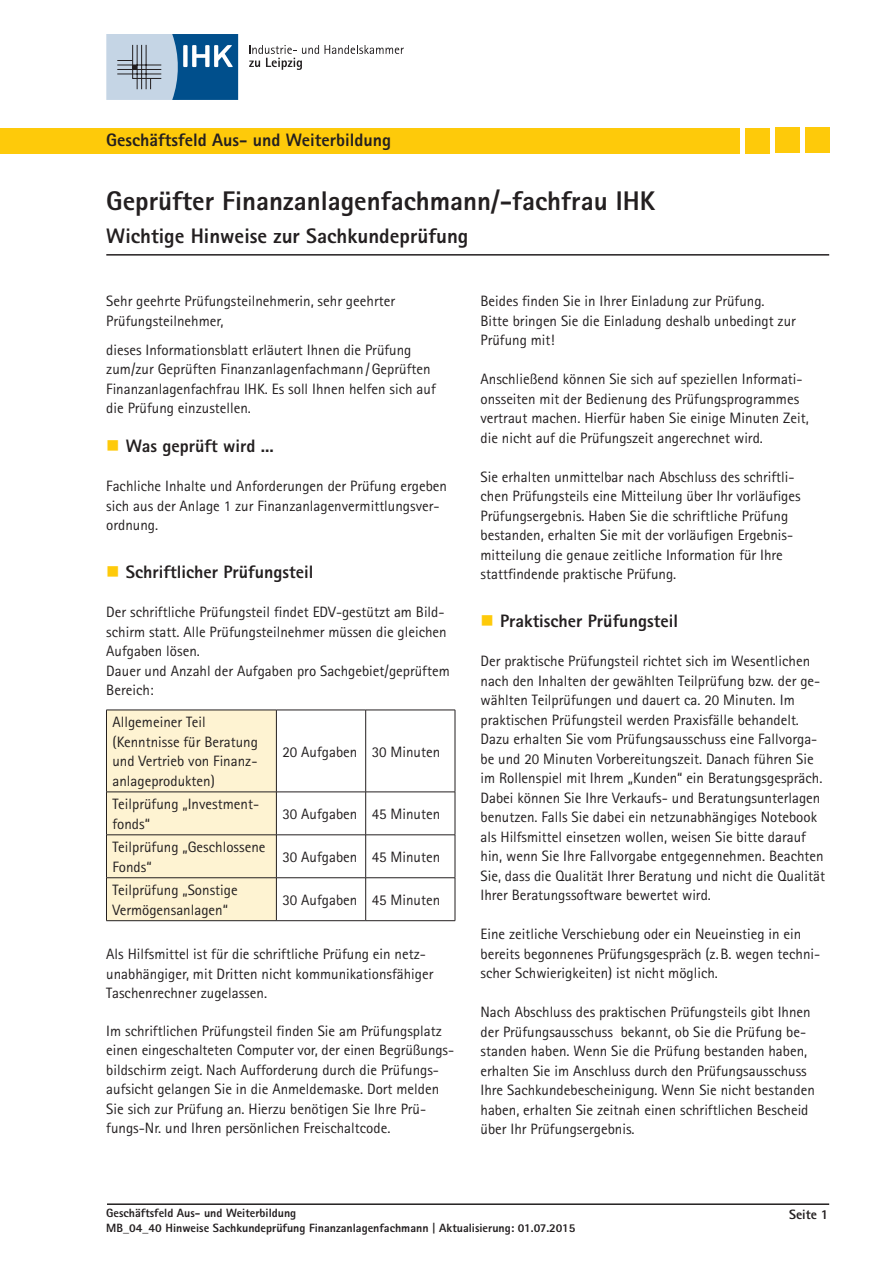
<style>
.page{position:relative;width:893px;height:1263px;background:#fff}
.page>*{position:absolute;margin:0;border:0;box-sizing:border-box;transform-origin:0 0}
.t1{font:800 27px "Rotis Sans Serif";color:#231f20}
.t2{font:800 21px "Rotis Sans Serif";color:#231f20}
.t3{font:800 18px "Rotis Sans Serif";color:#231f20}
.t4{font:15px/19.5px "Rotis Sans Serif";color:#231f20}
.t5{font:800 13.5px "Rotis Sans Serif";color:#231f20}
.t6{font:800 12px/14.4px "Rotis Sans Serif";color:#231f20}
.s1{color:#feca0a}
</style>
<div class="page">
<hr style="left:107px;top:1203px;width:722px;height:2px;background:#231f20">
<div style="left:0;top:128px;width:740px;height:25px;background:#feca0a"></div>
<div style="left:805px;top:128px;width:24px;height:25px;background:#feca0a"></div>
<div style="left:776px;top:128px;width:24px;height:25px;background:#feca0a"></div>
<div style="left:745px;top:128px;width:25px;height:25px;background:#feca0a"></div>
<svg style="left:249px;top:45px;width:155px;height:25px"></svg>
<svg style="left:106px;top:34px;width:132px;height:66px;background:#729aba"></svg>
<hr style="left:106px;top:254px;width:723px;height:2px;background:#231f20">
<div style="left:107px;top:711px;width:169px;height:209px;background:#fef3d2"></div>
<hr style="left:365px;top:710px;width:1px;height:82px;background:#231f20">
<hr style="left:365px;top:792px;width:1px;height:43px;background:#231f20">
<hr style="left:365px;top:835px;width:1px;height:42px;background:#231f20">
<hr style="left:365px;top:878px;width:1px;height:42px;background:#231f20">
<hr style="left:455px;top:878px;width:1px;height:42px;background:#231f20">
<hr style="left:276px;top:920px;width:90px;height:1px;background:#231f20">
<hr style="left:366px;top:920px;width:89px;height:1px;background:#231f20">
<hr style="left:276px;top:710px;width:90px;height:1px;background:#231f20">
<hr style="left:366px;top:710px;width:89px;height:1px;background:#231f20">
<hr style="left:455px;top:710px;width:1px;height:82px;background:#231f20">
<hr style="left:106px;top:792px;width:170px;height:1px;background:#231f20">
<hr style="left:276px;top:792px;width:90px;height:1px;background:#231f20">
<hr style="left:366px;top:792px;width:89px;height:1px;background:#231f20">
<hr style="left:455px;top:792px;width:1px;height:43px;background:#231f20">
<hr style="left:106px;top:834px;width:170px;height:1px;background:#231f20">
<hr style="left:276px;top:834px;width:90px;height:1px;background:#231f20">
<hr style="left:366px;top:834px;width:89px;height:1px;background:#231f20">
<hr style="left:455px;top:835px;width:1px;height:42px;background:#231f20">
<hr style="left:106px;top:877px;width:170px;height:1px;background:#231f20">
<hr style="left:276px;top:877px;width:90px;height:1px;background:#231f20">
<hr style="left:366px;top:877px;width:89px;height:1px;background:#231f20">
<hr style="left:106px;top:710px;width:170px;height:1px;background:#231f20">
<hr style="left:106px;top:710px;width:1px;height:82px;background:#231f20">
<hr style="left:276px;top:710px;width:1px;height:82px;background:#231f20">
<hr style="left:106px;top:792px;width:1px;height:43px;background:#231f20">
<hr style="left:276px;top:792px;width:1px;height:43px;background:#231f20">
<hr style="left:106px;top:835px;width:1px;height:42px;background:#231f20">
<hr style="left:276px;top:835px;width:1px;height:42px;background:#231f20">
<hr style="left:106px;top:878px;width:1px;height:42px;background:#231f20">
<hr style="left:276px;top:878px;width:1px;height:42px;background:#231f20">
<hr style="left:106px;top:920px;width:170px;height:1px;background:#231f20">
<p class="t3" style="left:106px;top:129px;width:286px">Geschäftsfeld Aus- und Weiterbildung</p>
<h1 class="t1" style="left:106px;top:184px;width:550px">Geprüfter Finanzanlagenfachmann/-fachfrau IHK</h1>
<h2 class="t2" style="left:106px;top:223px;width:364px">Wichtige Hinweise zur Sachkundeprüfung</h2>
<p class="t4" style="left:106px;top:291px;width:290px">Sehr geehrte Prüfungsteilnehmerin, sehr geehrter<br>Prüfungsteilnehmer,</p>
<p class="t4" style="left:106px;top:340px;width:331px">dieses Informationsblatt erläutert Ihnen die Prüfung zum/zur Geprüften Finanzanlagenfachmann /Geprüften Finanzanlagenfachfrau IHK. Es soll Ihnen helfen sich auf die Prüfung einzustellen.</p>
<p class="t3" style="left:106px;top:435px;width:169px"><span class="s1">■</span> Was geprüft wird ...</p>
<p class="t4" style="left:106px;top:476px;width:342px">Fachliche Inhalte und Anforderungen der Prüfung ergeben sich aus der Anlage 1 zur Finanzanlagenvermittlungsver&shy;ordnung.</p>
<p class="t3" style="left:106px;top:561px;width:209px"><span class="s1">■</span> Schriftlicher Prüfungsteil</p>
<p class="t4" style="left:106px;top:602px;width:345px">Der schriftliche Prüfungsteil findet EDV-gestützt am Bild&shy;schirm statt. Alle Prüfungsteilnehmer müssen die gleichen Aufgaben lösen.<br>Dauer und Anzahl der Aufgaben pro Sachgebiet/geprüftem Bereich:</p>
<p class="t4" style="left:112px;top:712px;width:147px">Allgemeiner Teil (Kenntnisse für Beratung und Vertrieb von Finanz&shy;anlageprodukten)</p>
<p class="t4" style="left:282px;top:742px;width:159px">20 Aufgaben 30 Minuten</p>
<p class="t4" style="left:112px;top:794px;width:148px">Teilprüfung „Investment&shy;fonds“</p>
<p class="t4" style="left:282px;top:804px;width:159px">30 Aufgaben 45 Minuten</p>
<p class="t4" style="left:112px;top:837px;width:155px">Teilprüfung „Geschlossene<br>Fonds“</p>
<p class="t4" style="left:282px;top:847px;width:159px">30 Aufgaben 45 Minuten</p>
<p class="t4" style="left:112px;top:880px;width:127px">Teilprüfung „Sonstige<br>Vermögensanlagen“</p>
<p class="t4" style="left:282px;top:890px;width:159px">30 Aufgaben 45 Minuten</p>
<p class="t4" style="left:106px;top:944px;width:329px">Als Hilfsmittel ist für die schriftliche Prüfung ein netz&shy;unabhängiger, mit Dritten nicht kommunikationsfähiger<br>Taschenrechner zugelassen.</p>
<p class="t4" style="left:106px;top:1021px;width:349px">Im schriftlichen Prüfungsteil finden Sie am Prüfungsplatz einen eingeschalteten Computer vor, der einen Begrüßungs&shy;bildschirm zeigt. Nach Aufforderung durch die Prüfungs&shy;aufsicht gelangen Sie in die Anmeldemaske. Dort melden Sie sich zur Prüfung an. Hierzu benötigen Sie Ihre Prü&shy;fungs-Nr. und Ihren persönlichen Freischaltcode.</p>
<p class="t4" style="left:480px;top:291px;width:317px">Beides finden Sie in Ihrer Einladung zur Prüfung.<br>Bitte bringen Sie die Einladung deshalb unbedingt zur<br>Prüfung mit!</p>
<p class="t4" style="left:480px;top:369px;width:330px">Anschließend können Sie sich auf speziellen Informati&shy;onsseiten mit der Bedienung des Prüfungsprogrammes vertraut machen. Hierfür haben Sie einige Minuten Zeit, die nicht auf die Prüfungszeit angerechnet wird.</p>
<p class="t4" style="left:480px;top:467px;width:322px">Sie erhalten unmittelbar nach Abschluss des schriftli&shy;chen Prüfungsteils eine Mitteilung über Ihr vorläufiges Prüfungsergebnis. Haben Sie die schriftliche Prüfung bestanden, erhalten Sie mit der vorläufigen Ergebnis&shy;mitteilung die genaue zeitliche Information für Ihre stattfindende praktische Prüfung.</p>
<p class="t3" style="left:480px;top:610px;width:199px"><span class="s1">■</span> Praktischer Prüfungsteil</p>
<p class="t4" style="left:480px;top:651px;width:346px">Der praktische Prüfungsteil richtet sich im Wesentlichen nach den Inhalten der gewählten Teilprüfung bzw. der ge&shy;wählten Teilprüfungen und dauert ca. 20 Minuten. Im praktischen Prüfungsteil werden Praxisfälle behandelt.<br>Dazu erhalten Sie vom Prüfungsausschuss eine Fallvorga&shy;be und 20 Minuten Vorbereitungszeit. Danach führen Sie im Rollenspiel mit Ihrem „Kunden“ ein Beratungsgespräch.<br>Dabei können Sie Ihre Verkaufs- und Beratungsunterlagen benutzen. Falls Sie dabei ein netzunabhängiges Notebook als Hilfsmittel einsetzen wollen, weisen Sie bitte darauf hin, wenn Sie Ihre Fallvorgabe entgegennehmen. Beachten Sie, dass die Qualität Ihrer Beratung und nicht die Qualität Ihrer Beratungssoftware bewertet wird.</p>
<p class="t4" style="left:480px;top:924px;width:341px">Eine zeitliche Verschiebung oder ein Neueinstieg in ein bereits begonnenes Prüfungsgespräch (z.B. wegen techni&shy;scher Schwierigkeiten) ist nicht möglich.</p>
<p class="t4" style="left:480px;top:1002px;width:336px">Nach Abschluss des praktischen Prüfungsteils gibt Ihnen der Prüfungsausschuss bekannt, ob Sie die Prüfung be&shy;standen haben. Wenn Sie die Prüfung bestanden haben, erhalten Sie im Anschluss durch den Prüfungsausschuss Ihre Sachkundebescheinigung. Wenn Sie nicht bestanden haben, erhalten Sie zeitnah einen schriftlichen Bescheid über Ihr Prüfungsergebnis.</p>
<p class="t6" style="left:106px;top:1206px;width:471px">Geschäftsfeld Aus- und Weiterbildung<br>MB_04_40 Hinweise Sachkundeprüfung Finanzanlagenfachmann | Aktualisierung: 01.07.2015</p>
<p class="t5" style="left:789px;top:1206px;width:41px">Seite 1</p>
</div>
